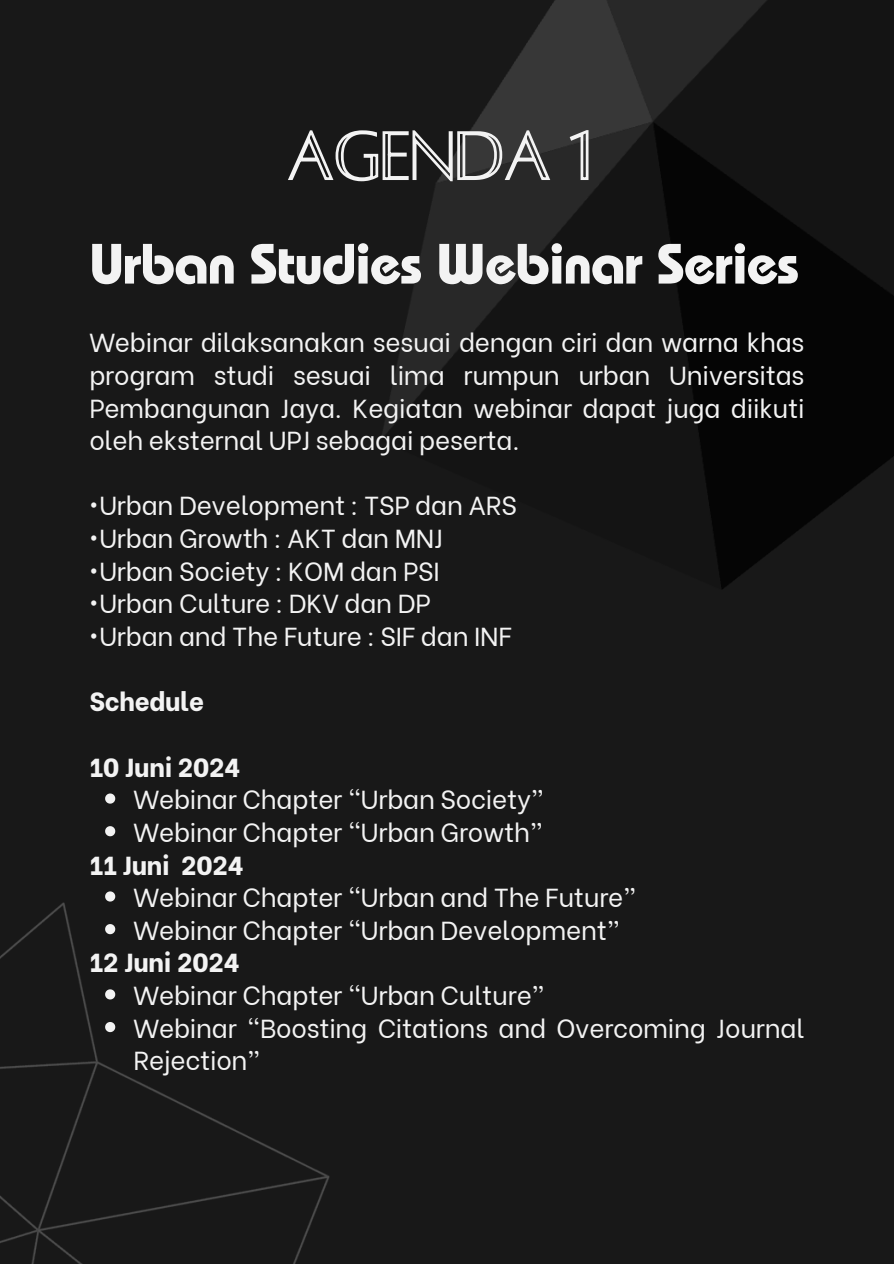
<style>
.page{position:relative;width:894px;height:1264px;background:#fff}
.page>*{position:absolute;margin:0;border:0;box-sizing:border-box;transform-origin:0 0}
.t1{font:700 56.7px "Bauhaus Pro";letter-spacing:-.02em;color:#f3f3f3}
.t2{font:25.95px/32.7px "Be Vietnam";letter-spacing:-.01em;color:#f3f3f3;text-align:justify}
.t3{font:800 25.95px "Be Vietnam";letter-spacing:-.01em;color:#f3f3f3}
</style>
<div class="page">
<div style="left:0;top:0;width:893px;height:1263px;background:#181818"></div>
<img style="left:381px;top:0;width:512px;height:589px">
<img style="left:0;top:902px;width:329px;height:361px">
<svg style="left:105px;top:793px;width:10px;height:10px"></svg>
<svg style="left:105px;top:826px;width:10px;height:10px"></svg>
<svg style="left:105px;top:891px;width:10px;height:10px"></svg>
<svg style="left:105px;top:924px;width:10px;height:10px"></svg>
<svg style="left:105px;top:989px;width:10px;height:10px"></svg>
<svg style="left:105px;top:1021px;width:10px;height:11px"></svg>
<svg style="left:288px;top:128px;width:302px;height:55px"></svg>
<p class="t1" style="left:89px;top:244px;width:711px">Urban Studies Webinar Series</p>
<h1 class="t2" style="left:89px;top:324px;width:716px">Webinar dilaksanakan sesuai dengan ciri dan warna khas program studi sesuai lima rumpun urban Universitas Pembangunan Jaya. Kegiatan webinar dapat juga diikuti oleh eksternal UPJ sebagai peserta.</h1>
<h2 class="t2" style="left:89px;top:487px;width:429px">•Urban Development : TSP dan ARS</h2>
<p class="t2" style="left:89px;top:519px;width:355px">•Urban Growth : AKT dan MNJ</p>
<p class="t2" style="left:89px;top:552px;width:352px">•Urban Society : KOM dan PSI</p>
<p class="t2" style="left:89px;top:585px;width:342px">•Urban Culture : DKV dan DP</p>
<p class="t2" style="left:89px;top:617px;width:424px">•Urban and The Future : SIF dan INF</p>
<p class="t3" style="left:89px;top:680px;width:116px">Schedule</p>
<p class="t3" style="left:89px;top:745px;width:153px">10 Juni 2024</p>
<h3 class="t2" style="left:134px;top:780px;width:412px">Webinar Chapter “Urban Society”</h3>
<h3 class="t2" style="left:134px;top:813px;width:411px">Webinar Chapter “Urban Growth”</h3>
<p class="t3" style="left:89px;top:843px;width:156px">11 Juni 2024</p>
<p class="t2" style="left:134px;top:878px;width:504px">Webinar Chapter “Urban and The Future”</p>
<h3 class="t2" style="left:134px;top:911px;width:488px">Webinar Chapter “Urban Development”</h3>
<p class="t3" style="left:89px;top:941px;width:152px">12 Juni 2024</p>
<p class="t2" style="left:134px;top:976px;width:413px">Webinar Chapter “Urban Culture”</p>
<h3 class="t2" style="left:134px;top:1009px;width:672px">Webinar “Boosting Citations and Overcoming Journal<br>Rejection”</h3>
</div>
